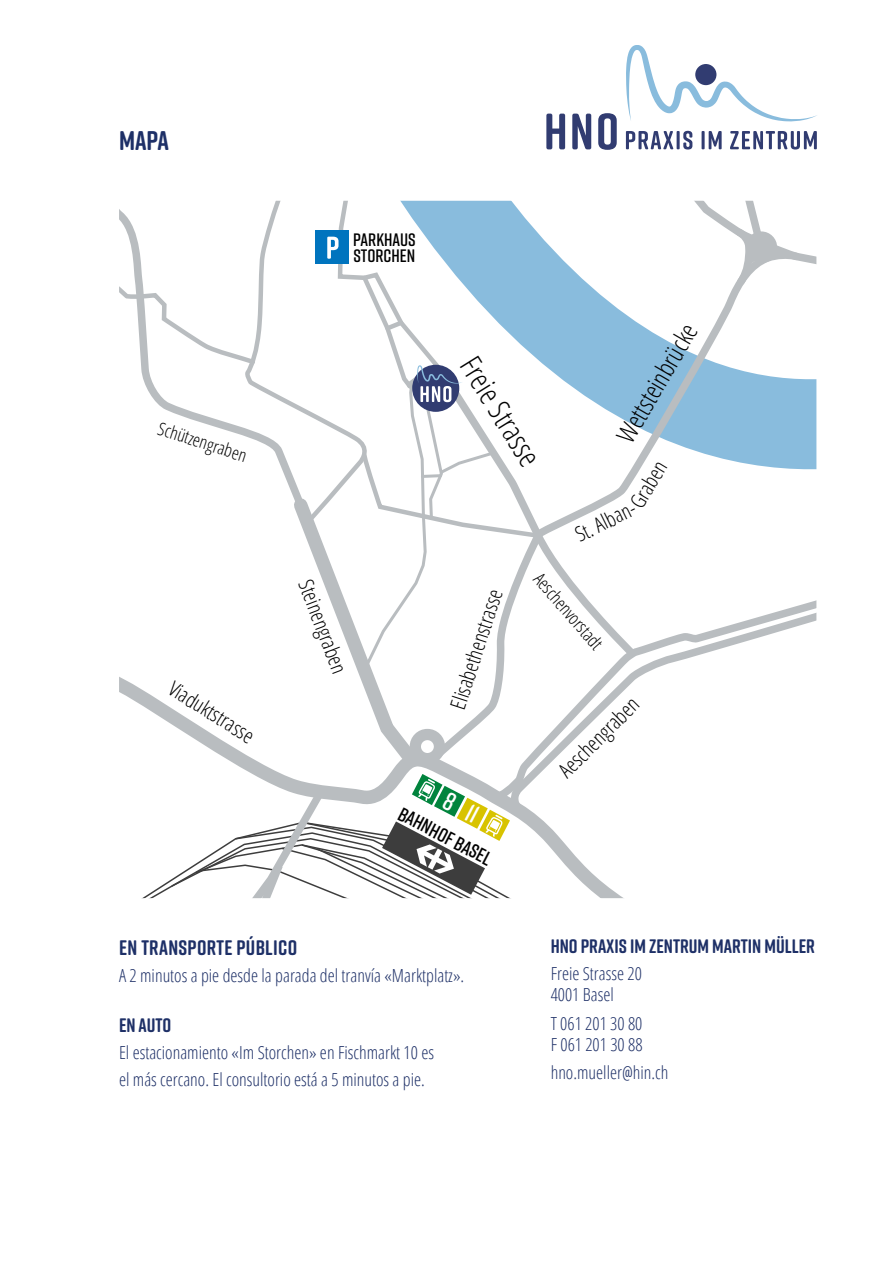
<style>
.page{position:relative;width:893px;height:1263px;background:#fff}
.page>*{position:absolute;margin:0;border:0;box-sizing:border-box;transform-origin:0 0}
.t1{font:300 30px "Open Sans Condensed";color:#000}
.t2{font:700 27px "Rift Soft";color:#1e3067}
.t3{font:300 25.5px "Open Sans Condensed";color:#000}
.t4{font:300 21px "Open Sans Condensed";color:#000}
.t5{font:700 21px "Rift Soft";letter-spacing:.015em;color:#1e3067}
.t6{font:700 19.5px "Rift Soft";color:#1e3067}
.t7{font:600 19.5px "Rift";color:#000}
.t8{font:300 18px/21px "Open Sans Condensed";color:#1e3067}
.t9{font:300 18px "Open Sans Condensed";color:#000}
.t10{font:600 18px/16.5px "Rift";color:#000}
</style>
<div class="page">
<svg style="left:546px;top:114px;width:19px;height:35px"></svg>
<svg style="left:572px;top:114px;width:19px;height:35px"></svg>
<svg style="left:598px;top:113px;width:19px;height:37px"></svg>
<svg style="left:626px;top:45px;width:191px;height:77px"></svg>
<div style="left:695px;top:64px;width:21px;height:21px;background:#313c71;border-radius:50%"></div>
<svg style="left:626px;top:131px;width:47px;height:18px"></svg>
<hr style="left:677px;top:131px;width:3px;height:18px;background:#313c71">
<svg style="left:683px;top:131px;width:9px;height:19px"></svg>
<hr style="left:702px;top:131px;width:3px;height:18px;background:#313c71">
<svg style="left:709px;top:131px;width:13px;height:18px"></svg>
<svg style="left:730px;top:131px;width:87px;height:19px"></svg>
<svg style="left:119px;top:201px;width:697px;height:697px"></svg>
<h2 class="t2" style="left:119px;top:121px;width:51px">MAPA</h2>
<p class="t9" style="left:162px;top:416px;width:94px;rotate:18deg">Schützengraben</p>
<p class="t4" style="left:178px;top:674px;width:98px;rotate:32deg">Viaduktstrasse</p>
<p class="t10" style="left:353px;top:231px;width:64px">PARKHAUS<br>STORCHEN</p>
<p class="t4" style="left:318px;top:575px;width:100px;rotate:69deg">Steinengraben</p>
<h1 class="t1" style="left:485px;top:348px;width:124px;rotate:58deg">Freie Strasse</h1>
<h3 class="t3" style="left:609px;top:432px;width:135px;rotate:-60deg">Wettsteinbrücke</h3>
<p class="t4" style="left:623px;top:499px;width:53px;rotate:-59deg">Graben</p>
<p class="t4" style="left:570px;top:523px;width:66px;rotate:-26deg">St. Alban-</p>
<p class="t4" style="left:443px;top:704px;width:127px;rotate:-72deg">Elisabethenstrasse</p>
<p class="t7" style="left:406px;top:800px;width:104px;rotate:27deg">BAHNHOF BASEL</p>
<p class="t9" style="left:547px;top:567px;width:96px;rotate:49deg">Aeschenvorstadt</p>
<p class="t4" style="left:552px;top:764px;width:105px;rotate:-45deg">Aeschengraben</p>
<p class="t5" style="left:119px;top:932px;width:180px">EN TRANSPORTE PÚBLICO</p>
<p class="t8" style="left:119px;top:964px;width:347px">A 2 minutos a pie desde la parada del tranvía «Marktplatz».</p>
<p class="t6" style="left:119px;top:1011px;width:54px">EN AUTO</p>
<p class="t8" style="left:119px;top:1038px;width:317px;line-height:27px">El estacionamiento «Im Storchen» en Fischmarkt 10 es el más cercano. El consultorio está a 5 minutos a pie.</p>
<p class="t6" style="left:551px;top:932px;width:266px">HNO PRAXIS IM ZENTRUM MARTIN MÜLLER</p>
<p class="t8" style="left:551px;top:963px;width:93px">Freie Strasse 20<br>4001 Basel</p>
<p class="t8" style="left:551px;top:1012px;width:93px">T 061 201 30 80<br>F 061 201 30 88</p>
<p class="t8" style="left:551px;top:1062px;width:119px">hno.mueller@hin.ch</p>
</div>
